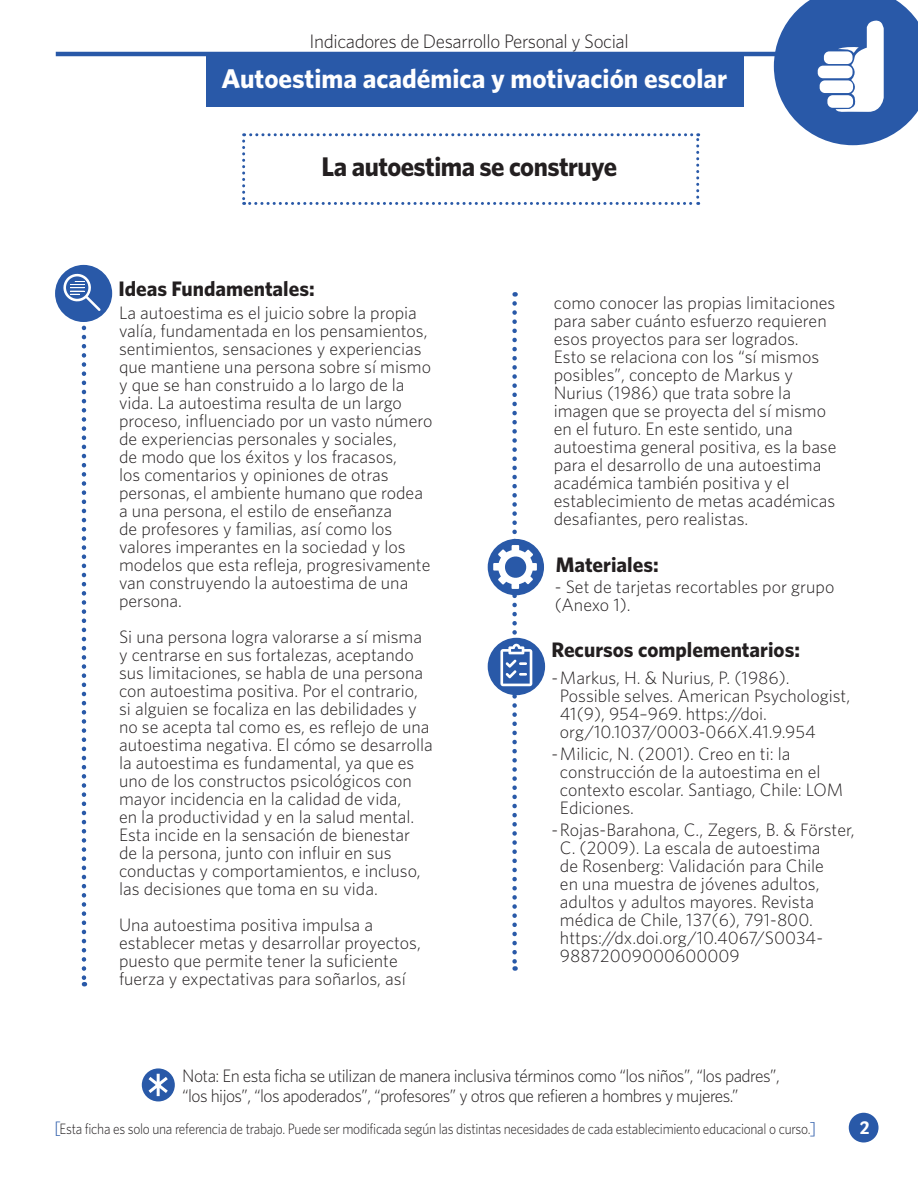
<style>
.page{position:relative;width:918px;height:1188px;background:#fff}
.page>*{position:absolute;margin:0;border:0;box-sizing:border-box;transform-origin:0 0}
.t1{font:700 27px "Whitney";color:#fff}
.t2{font:700 27px "Whitney";letter-spacing:-.02em;color:#231f20}
.t3{font:700 21px "Whitney";color:#231f20}
.t4{font:300 19.5px "Whitney";letter-spacing:-.02em;color:#231f20}
.t5{font:300 18px/18px "Whitney";color:#231f20}
.t6{font:300 18px/19.5px "Whitney";letter-spacing:-.03em;color:#231f20}
.t7{font:700 18px "Sassoon Sans Std";color:#fff}
.t8{font:300 18px "Whitney";color:#2959a8}
.t9{font:300 15px "Whitney";letter-spacing:-.02em;color:#231f20;scale:.9 1}
.s1{font-size:18px;color:#2959a8}
</style>
<div class="page">
<div style="left:849px;top:1113px;width:30px;height:30px;background:#2959a8;border-radius:50%"></div>
<hr style="left:56px;top:52px;width:728px;height:4px;background:#2959a8">
<div style="left:207px;top:54px;width:537px;height:53px;background:#2959a8"></div>
<svg style="left:774px;top:0;width:144px;height:145px"></svg>
<div style="left:142px;top:1068px;width:33px;height:33px;background:#2959a8;border-radius:50%"></div>
<svg style="left:145px;top:1071px;width:26px;height:28px"></svg>
<div style="left:55px;top:265px;width:57px;height:57px;background:#2959a8;border-radius:50%"></div>
<svg style="left:62px;top:271px;width:39px;height:715px"></svg>
<div style="left:488px;top:539px;width:56px;height:56px;background:#2959a8;border-radius:50%"></div>
<svg style="left:242px;top:133px;width:457px;height:72px"></svg>
<div style="left:488px;top:638px;width:57px;height:57px;background:#2959a8;border-radius:50%"></div>
<svg style="left:493px;top:303px;width:44px;height:668px"></svg>
<p class="t4" style="left:310px;top:30px;width:321px">Indicadores de Desarrollo Personal y Social</p>
<h1 class="t1" style="left:221px;top:62px;width:507px">Autoestima académica y motivación escolar</h1>
<p class="t2" style="left:322px;top:150px;width:297px">La autoestima se construye</p>
<p class="t3" style="left:118px;top:276px;width:198px">Ideas Fundamentales:</p>
<p class="t5" style="left:119px;top:303px;width:315px">La autoestima es el juicio sobre la propia valía, fundamentada en los pensamientos, sentimientos, sensaciones y experiencias que mantiene una persona sobre sí mismo y que se han construido a lo largo de la vida. La autoestima resulta de un largo proceso, influenciado por un vasto número de experiencias personales y sociales,<br>de modo que los éxitos y los fracasos,<br>los comentarios y opiniones de otras personas, el ambiente humano que rodea a una persona, el estilo de enseñanza<br>de profesores y familias, así como los valores imperantes en la sociedad y los modelos que esta refleja, progresivamente van construyendo la autoestima de una persona.</p>
<p class="t5" style="left:119px;top:627px;width:315px">Si una persona logra valorarse a sí misma y centrarse en sus fortalezas, aceptando sus limitaciones, se habla de una persona con autoestima positiva. Por el contrario, si alguien se focaliza en las debilidades y no se acepta tal como es, es reflejo de una autoestima negativa. El cómo se desarrolla la autoestima es fundamental, ya que es uno de los constructos psicológicos con mayor incidencia en la calidad de vida,<br>en la productividad y en la salud mental.<br>Esta incide en la sensación de bienestar de la persona, junto con influir en sus conductas y comportamientos, e incluso, las decisiones que toma en su vida.</p>
<p class="t5" style="left:119px;top:915px;width:303px">Una autoestima positiva impulsa a establecer metas y desarrollar proyectos, puesto que permite tener la suficiente fuerza y expectativas para soñarlos, así</p>
<p class="t5" style="left:554px;top:293px;width:284px">como conocer las propias limitaciones para saber cuánto esfuerzo requieren esos proyectos para ser logrados.<br>Esto se relaciona con los “sí mismos posibles”, concepto de Markus y Nurius (1986) que trata sobre la imagen que se proyecta del sí mismo en el futuro. En este sentido, una autoestima general positiva, es la base para el desarrollo de una autoestima académica también positiva y el establecimiento de metas académicas desafiantes, pero realistas.</p>
<p class="t3" style="left:556px;top:552px;width:105px">Materiales:</p>
<p class="t5" style="left:555px;top:578px;width:281px">- Set de tarjetas recortables por grupo (Anexo 1).</p>
<p class="t3" style="left:551px;top:637px;width:250px">Recursos complementarios:</p>
<p class="t5" style="left:560px;top:668px;width:292px;text-indent:-9px">-Markus, H. &amp; Nurius, P. (1986).<br>Possible selves. American Psychologist, 41(9), 954–969. https://doi. org/10.1037/0003-066X.41.9.954</p>
<p class="t5" style="left:560px;top:744px;width:285px;text-indent:-9px">-Milicic, N. (2001). Creo en ti: la construcción de la autoestima en el contexto escolar. Santiago, Chile: LOM<br>Ediciones.</p>
<p class="t5" style="left:560px;top:821px;width:296px;text-indent:-9px">-Rojas-Barahona, C., Zegers, B. &amp; Förster, C. (2009). La escala de autoestima<br>de Rosenberg: Validación para Chile<br>en una muestra de jóvenes adultos, adultos y adultos mayores. Revista médica de Chile, 137(6), 791-800. https://dx.doi.org/10.4067/S0034- 98872009000600009</p>
<p class="t6" style="left:182px;top:1066px;width:599px">Nota: En esta ficha se utilizan de manera inclusiva términos como “los niños”, “los padres”, “los hijos”, “los apoderados”, “profesores” y otros que refieren a hombres y mujeres.”</p>
<p class="t9" style="left:54px;top:1120px;width:842px"><span class="s1">[</span>Esta ficha es solo una referencia de trabajo. Puede ser modificada según las distintas necesidades de cada establecimiento educacional o curso.</p>
<p class="t7" style="left:860px;top:1116px;width:11px">2</p>
<p class="t8" style="left:817px;top:1141px;width:9px;rotate:-180deg">[</p>
</div>
